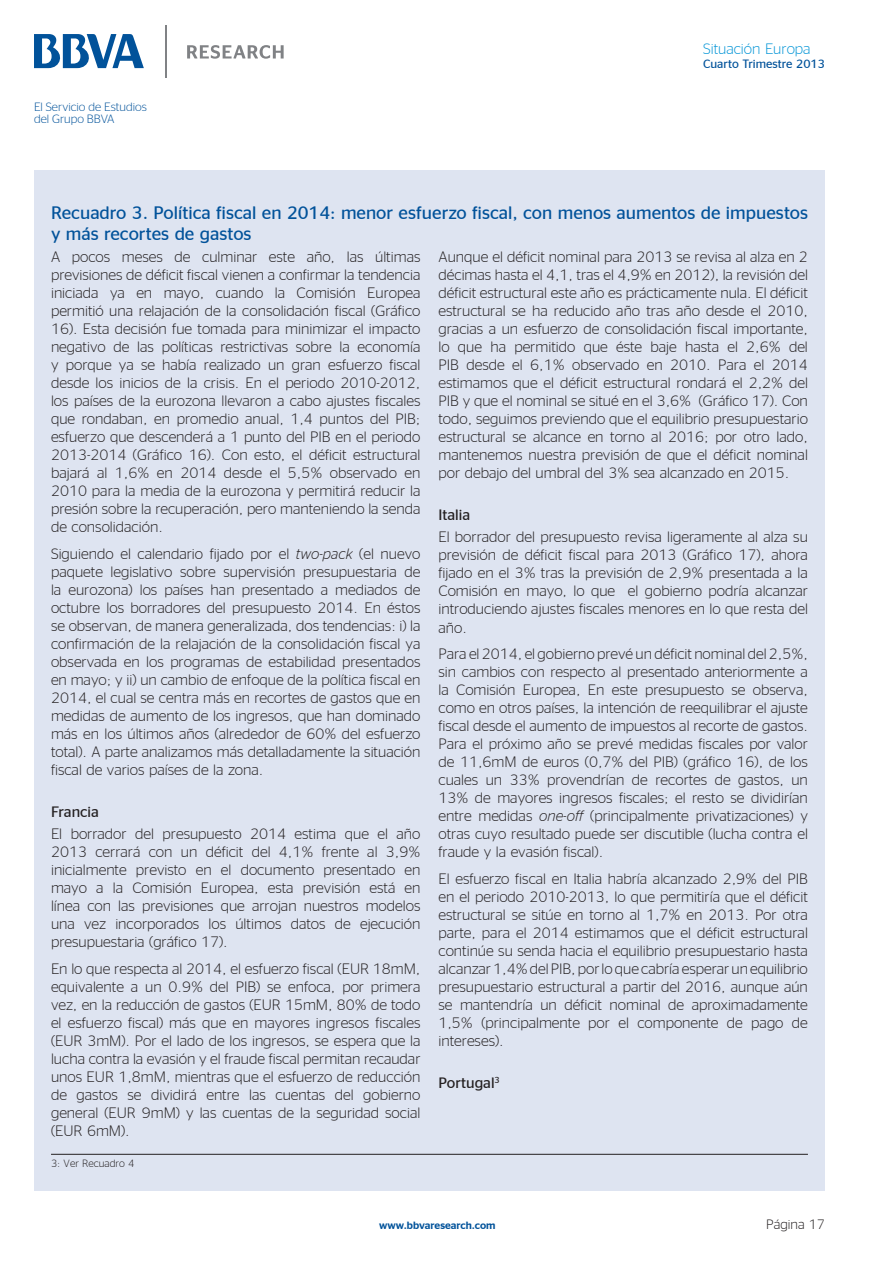
<style>
.page{position:relative;width:893px;height:1263px;background:#fff}
.page>*{position:absolute;margin:0;border:0;box-sizing:border-box;transform-origin:0 0}
.Título_Recuadro{font:18px/21.6px "BBVA Office";color:#01529a}
.C__de_Texto{font:300 15px/18px "BBVA Office";color:#231f20;text-align:justify}
._3er_nivel{font:15px "BBVA Office";color:#231f20}
.t1{font:300 15px "BBVA Office";color:#0696d7}
.t2{font:300 13.5px "BBVA Office";color:#231f20}
.t3{font:300 12px/12px "Stag Sans";color:#01529a}
.t4{font:12px "BBVA Office";color:#01529a}
.t5{font:300 10.5px "BBVA Office";color:#01529a}
.Tablas_-_5_fuente{font:300 10.5px "BBVA Office";color:#231f20}
.s1{font-style:italic}
</style>
<div class="page">
<svg style="left:187px;top:45px;width:97px;height:14px"></svg>
<svg style="left:34px;top:34px;width:110px;height:34px"></svg>
<hr style="left:165px;top:25px;width:2px;height:52px;background:#808285">
<div style="left:34px;top:170px;width:791px;height:1021px;background:#dee4f1"></div>
<hr style="left:51px;top:1154px;width:757px;height:1px;background:#231f20">
<p class="t3" style="left:34px;top:101px;width:114px">El Servicio de Estudios del Grupo BBVA</p>
<p class="t1" style="left:703px;top:40px;width:109px">Situación Europa</p>
<p class="t4" style="left:703px;top:57px;width:123px">Cuarto Trimestre 2013</p>
<p class="Título_Recuadro" style="left:51px;top:201px;width:758px">Recuadro 3. Política fiscal en 2014: menor esfuerzo fiscal, con menos aumentos de impuestos y más recortes de gastos</p>
<p class="C__de_Texto" style="left:51px;top:248px;width:371px">A pocos meses de culminar este año, las últimas previsiones de déficit fiscal vienen a confirmar la tendencia iniciada ya en mayo, cuando la Comisión Europea permitió una relajación de la consolidación fiscal (Gráfico 16). Esta decisión fue tomada para minimizar el impacto negativo de las políticas restrictivas sobre la economía y porque ya se había realizado un gran esfuerzo fiscal desde los inicios de la crisis. En el periodo 2010-2012, los países de la eurozona llevaron a cabo ajustes fiscales que rondaban, en promedio anual, 1,4 puntos del PIB; esfuerzo que descenderá a 1 punto del PIB en el periodo 2013-2014 (Gráfico 16). Con esto, el déficit estructural bajará al 1,6% en 2014 desde el 5,5% observado en 2010 para la media de la eurozona y permitirá reducir la presión sobre la recuperación, pero manteniendo la senda de consolidación.</p>
<p class="C__de_Texto" style="left:51px;top:544px;width:371px">Siguiendo el calendario fijado por el <span class="s1">two-pack</span> (el nuevo paquete legislativo sobre supervisión presupuestaria de la eurozona) los países han presentado a mediados de octubre los borradores del presupuesto 2014. En éstos se observan, de manera generalizada, dos tendencias: i) la confirmación de la relajación de la consolidación fiscal ya observada en los programas de estabilidad presentados en mayo; y ii) un cambio de enfoque de la política fiscal en 2014, el cual se centra más en recortes de gastos que en medidas de aumento de los ingresos, que han dominado más en los últimos años (alrededor de 60% del esfuerzo total). A parte analizamos más detalladamente la situación fiscal de varios países de la zona.</p>
<p class="_3er_nivel" style="left:51px;top:803px;width:49px">Francia</p>
<p class="C__de_Texto" style="left:51px;top:824px;width:371px">El borrador del presupuesto 2014 estima que el año 2013 cerrará con un déficit del 4,1% frente al 3,9% inicialmente previsto en el documento presentado en mayo a la Comisión Europea, esta previsión está en línea con las previsiones que arrojan nuestros modelos una vez incorporados los últimos datos de ejecución presupuestaria (gráfico 17).</p>
<p class="C__de_Texto" style="left:51px;top:959px;width:371px">En lo que respecta al 2014, el esfuerzo fiscal (EUR 18mM, equivalente a un 0.9% del PIB) se enfoca, por primera vez, en la reducción de gastos (EUR 15mM, 80% de todo el esfuerzo fiscal) más que en mayores ingresos fiscales (EUR 3mM). Por el lado de los ingresos, se espera que la lucha contra la evasión y el fraude fiscal permitan recaudar unos EUR 1,8mM, mientras que el esfuerzo de reducción de gastos se dividirá entre las cuentas del gobierno general (EUR 9mM) y las cuentas de la seguridad social (EUR 6mM).</p>
<p class="C__de_Texto" style="left:438px;top:248px;width:371px">Aunque el déficit nominal para 2013 se revisa al alza en 2 décimas hasta el 4,1, tras el 4,9% en 2012), la revisión del déficit estructural este año es prácticamente nula. El déficit estructural se ha reducido año tras año desde el 2010, gracias a un esfuerzo de consolidación fiscal importante, lo que ha permitido que éste baje hasta el 2,6% del PIB desde el 6,1% observado en 2010. Para el 2014 estimamos que el déficit estructural rondará el 2,2% del PIB y que el nominal se situé en el 3,6% (Gráfico 17). Con todo, seguimos previendo que el equilibrio presupuestario estructural se alcance en torno al 2016; por otro lado, mantenemos nuestra previsión de que el déficit nominal por debajo del umbral del 3% sea alcanzado en 2015.</p>
<p class="_3er_nivel" style="left:438px;top:506px;width:33px">Italia</p>
<p class="C__de_Texto" style="left:438px;top:528px;width:371px">El borrador del presupuesto revisa ligeramente al alza su previsión de déficit fiscal para 2013 (Gráfico 17), ahora fijado en el 3% tras la previsión de 2,9% presentada a la Comisión en mayo, lo que el gobierno podría alcanzar introduciendo ajustes fiscales menores en lo que resta del año.</p>
<p class="C__de_Texto" style="left:438px;top:644px;width:371px">Para el 2014, el gobierno prevé un déficit nominal del 2,5%, sin cambios con respecto al presentado anteriormente a la Comisión Europea, En este presupuesto se observa, como en otros países, la intención de reequilibrar el ajuste fiscal desde el aumento de impuestos al recorte de gastos.<br>Para el próximo año se prevé medidas fiscales por valor de 11,6mM de euros (0,7% del PIB) (gráfico 16), de los cuales un 33% provendrían de recortes de gastos, un 13% de mayores ingresos fiscales; el resto se dividirían entre medidas <span class="s1">one-off</span> (principalmente privatizaciones) y otras cuyo resultado puede ser discutible (lucha contra el fraude y la evasión fiscal).</p>
<p class="C__de_Texto" style="left:438px;top:869px;width:371px">El esfuerzo fiscal en Italia habría alcanzado 2,9% del PIB en el periodo 2010-2013, lo que permitiría que el déficit estructural se sitúe en torno al 1,7% en 2013. Por otra parte, para el 2014 estimamos que el déficit estructural continúe su senda hacia el equilibrio presupuestario hasta alcanzar 1,4% del PIB, por lo que cabría esperar un equilibrio presupuestario estructural a partir del 2016, aunque aún se mantendría un déficit nominal de aproximadamente 1,5% (principalmente por el componente de pago de intereses).</p>
<p class="_3er_nivel" style="left:438px;top:1074px;width:63px">Portugal<sup>3</sup></p>
<p class="Tablas_-_5_fuente" style="left:51px;top:1158px;width:85px">3: Ver Recuadro 4</p>
<p class="t5" style="left:379px;top:1219px;width:118px">www.bbvaresearch.com</p>
<p class="t2" style="left:766px;top:1217px;width:60px">Página 17</p>
</div>
